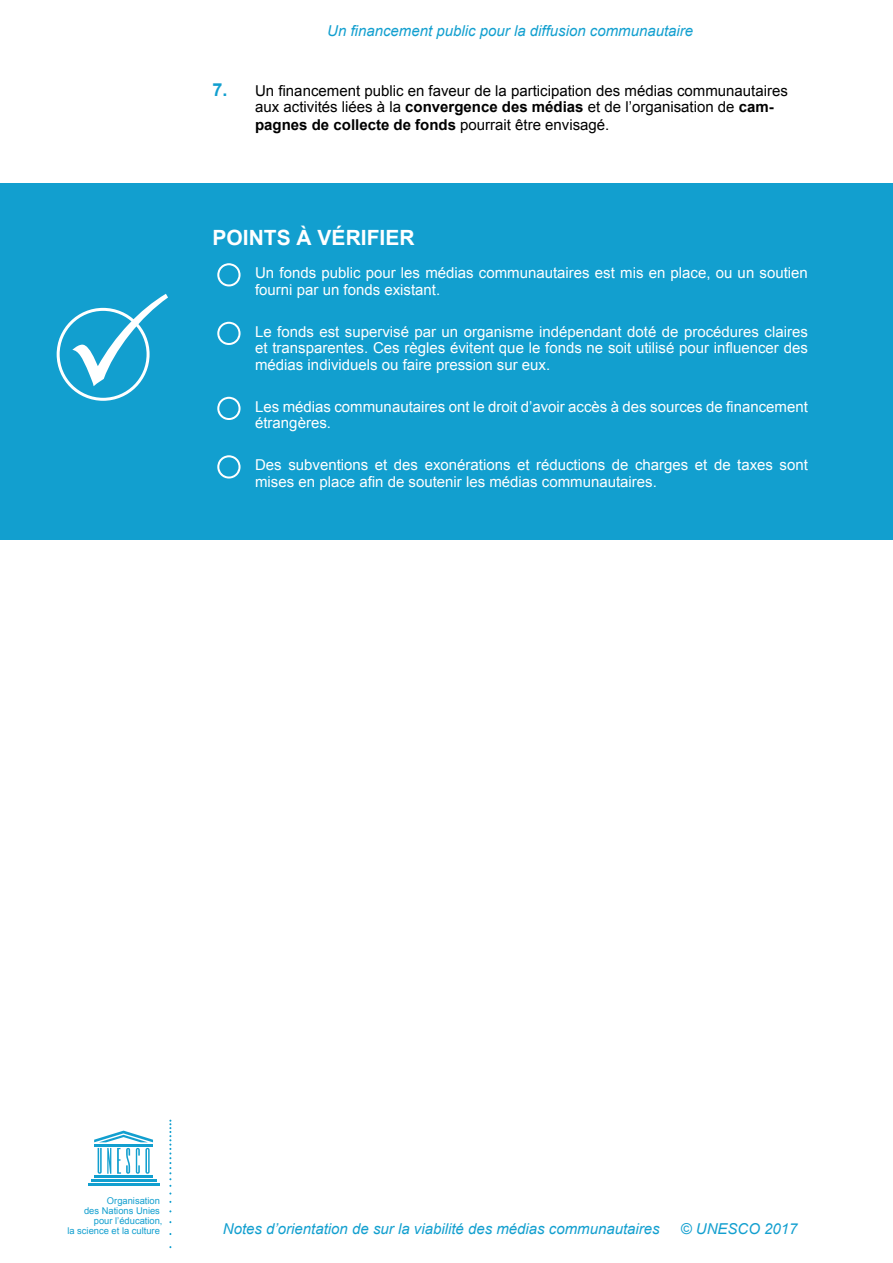
<style>
.page{position:relative;width:893px;height:1263px;background:#fff}
.page>*{position:absolute;margin:0;border:0;box-sizing:border-box;transform-origin:0 0}
.t1{font:700 21px "Arial";color:#fff}
.t2{font:15px/16.5px "Arial";color:#fff}
.t3{font:15px/16.5px "Arial";color:#000}
.t4{font:italic 15px "Arial";color:#129fcf}
.t5{font:700 15px "Arial";color:#000}
.t6{font:9.3px/10.2px "Arial";color:#129fcf;text-align:right}
.s1{font-weight:700;font-size:18px;color:#129fcf}
.s2{font-weight:700}
.s3{font-weight:400}
.s4{font-weight:700;font-size:54px}
</style>
<div class="page">
<svg style="left:169px;top:1120px;width:2px;height:74px"></svg>
<hr style="left:94px;top:1175px;width:59px;height:2px;background:#129fcf">
<hr style="left:91px;top:1179px;width:65px;height:3px;background:#129fcf">
<hr style="left:88px;top:1183px;width:71px;height:3px;background:#129fcf">
<hr style="left:94px;top:1144px;width:59px;height:2px;background:#129fcf">
<svg style="left:94px;top:1130px;width:59px;height:12px"></svg>
<svg style="left:98px;top:1148px;width:13px;height:26px"></svg>
<svg style="left:136px;top:1148px;width:4px;height:26px"></svg>
<svg style="left:145px;top:1148px;width:5px;height:26px"></svg>
<svg style="left:147px;top:1149px;width:1px;height:23px"></svg>
<svg style="left:117px;top:1148px;width:13px;height:26px"></svg>
<div style="left:0;top:184px;width:893px;height:356px;background:#129fcf"></div>
<div style="left:57px;top:308px;width:93px;height:93px;border:3px solid #fff;border-radius:50%"></div>
<svg style="left:72px;top:307px;width:78px;height:79px"></svg>
<p class="t4" style="left:327px;top:21px;width:367px">Un financement public pour la diffusion communautaire</p>
<p class="t3" style="left:255px;top:83px;width:534px;text-indent:-43px"><span class="s1">7.</span> Un financement public en faveur de la participation des médias communautaires aux activités liées à la <span class="s2">convergence des médias</span> et de l’organisation de <span class="s2">cam-</span></p>
<p class="t5" style="left:255px;top:115px;width:356px">pagnes de collecte de fonds <span class="s3">pourrait être envisagé.</span></p>
<h1 class="t1" style="left:213px;top:223px;width:203px">POINTS À VÉRIFIER</h1>
<p class="t2" style="left:255px;top:265px;width:554px;text-indent:-43px"><span class="s4">○</span> Un fonds public pour les médias communautaires est mis en place, ou un soutien fourni par un fonds existant.</p>
<p class="t2" style="left:255px;top:323px;width:554px;text-align:justify;text-indent:-43px"><span class="s4">○</span> Le fonds est supervisé par un organisme indépendant doté de procédures claires et transparentes. Ces règles évitent que le fonds ne soit utilisé pour influencer des médias individuels ou faire pression sur eux.</p>
<p class="t2" style="left:255px;top:398px;width:554px;text-indent:-43px"><span class="s4">○</span> Les médias communautaires ont le droit d’avoir accès à des sources de financement étrangères.</p>
<p class="t2" style="left:255px;top:457px;width:554px;text-indent:-43px"><span class="s4">○</span> Des subventions et des exonérations et réductions de charges et de taxes sont mises en place afin de soutenir les médias communautaires.</p>
<p class="t6" style="left:67px;top:1195px;width:97px">Organisation<br>des Nations Unies pour l’éducation,<br>la science et la culture</p>
<p class="t4" style="left:223px;top:1218px;width:438px">Notes d’orientation de sur la viabilité des médias communautaires</p>
<p class="t4" style="left:681px;top:1218px;width:118px">© UNESCO 2017</p>
</div>
